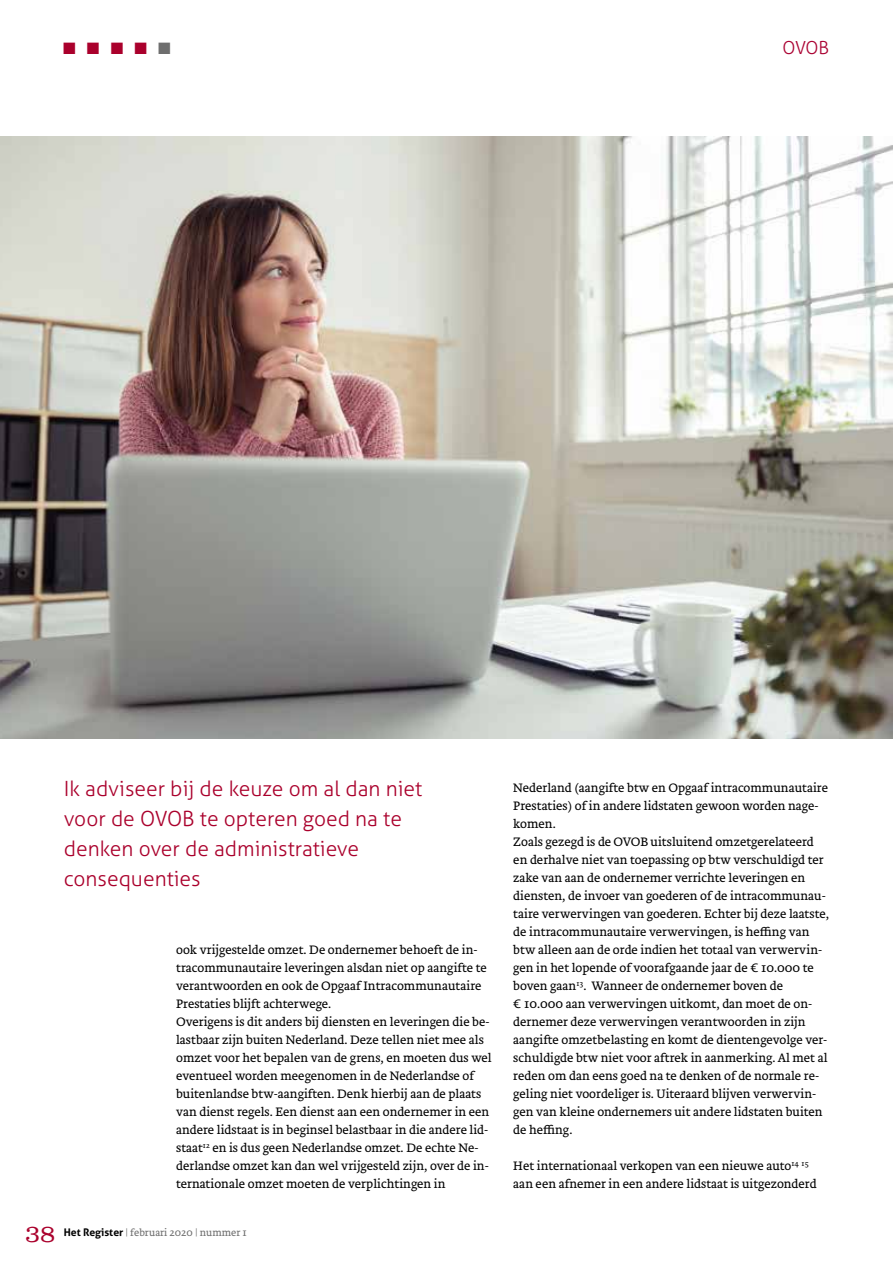
<style>
.page{position:relative;width:893px;height:1263px;background:#fff}
.page>*{position:absolute;margin:0;border:0;box-sizing:border-box;transform-origin:0 0}
.t1{font:300 24.75px "Clarendon LT Std";color:#aa002c}
.t2{font:300 21px/30px "Aller";color:#aa002c}
.t3{font:300 18px "Aller";color:#ab0333}
.t4{font:16.5px "Zapf Dingbats";color:#aa002c}
.t5{font:300 12.75px/18px "Brioni Text Std";color:#000}
.t6{font:300 10.5px "Brioni Text Std";color:#6e6e6e}
.s1{color:#6e6e6e}
.s2{font-family:"Aller";font-weight:700;color:#000}
</style>
<div class="page">
<img style="left:0;top:137px;width:893px;height:601px">
<p class="t4" style="left:63px;top:40px;width:109px">■■■■<span class="s1">■</span></p>
<h3 class="t3" style="left:782px;top:37px;width:48px">OVOB</h3>
<h2 class="t2" style="left:64px;top:774px;width:360px">Ik adviseer bij de keuze om al dan niet voor de OVOB te opteren goed na te denken over de administratieve consequenties</h2>
<p class="t5" style="left:176px;top:941px;width:317px">ook vrijgestelde omzet. De ondernemer behoeft de in&shy;tracommunautaire leveringen alsdan niet op aangifte te verantwoorden en ook de Opgaaf Intracommunautaire Prestaties blijft achterwege.<br>Overigens is dit anders bij diensten en leveringen die be&shy;lastbaar zijn buiten Nederland. Deze tellen niet mee als omzet voor het bepalen van de grens, en moeten dus wel eventueel worden meegenomen in de Nederlandse of buitenlandse btw-aangiften. Denk hierbij aan de plaats van dienst regels. Een dienst aan een ondernemer in een andere lidstaat is in beginsel belastbaar in die andere lid&shy;staat<sup>12</sup> en is dus geen Nederlandse omzet. De echte Ne&shy;derlandse omzet kan dan wel vrijgesteld zijn, over de in&shy;ternationale omzet moeten de verplichtingen in</p>
<h1 class="t1" style="left:25px;top:1219px;width:32px">38</h1>
<p class="t6" style="left:64px;top:1225px;width:185px"><span class="s2">Het Register</span> | februari 2020 | nummer 1</p>
<p class="t5" style="left:513px;top:779px;width:317px">Nederland (aangifte btw en Opgaaf intracommunautaire Prestaties) of in andere lidstaten gewoon worden nage&shy;komen.<br>Zoals gezegd is de OVOB uitsluitend omzetgerelateerd en derhalve niet van toepassing op btw verschuldigd ter zake van aan de ondernemer verrichte leveringen en diensten, de invoer van goederen of de intracommunau&shy;taire verwervingen van goederen. Echter bij deze laatste, de intracommunautaire verwervingen, is heffing van btw alleen aan de orde indien het totaal van verwervin&shy;gen in het lopende of voorafgaande jaar de € 10.000 te boven gaan<sup>13</sup>. Wanneer de ondernemer boven de<br>€ 10.000 aan verwervingen uitkomt, dan moet de on&shy;dernemer deze verwervingen verantwoorden in zijn aangifte omzetbelasting en komt de dientengevolge ver&shy;schuldigde btw niet voor aftrek in aanmerking. Al met al reden om dan eens goed na te denken of de normale re&shy;geling niet voordeliger is. Uiteraard blijven verwervin&shy;gen van kleine ondernemers uit andere lidstaten buiten de heffing.</p>
<p class="t5" style="left:513px;top:1157px;width:305px">Het internationaal verkopen van een nieuwe auto<sup>14</sup> <sup>15 </sup>aan een afnemer in een andere lidstaat is uitgezonderd</p>
</div>
